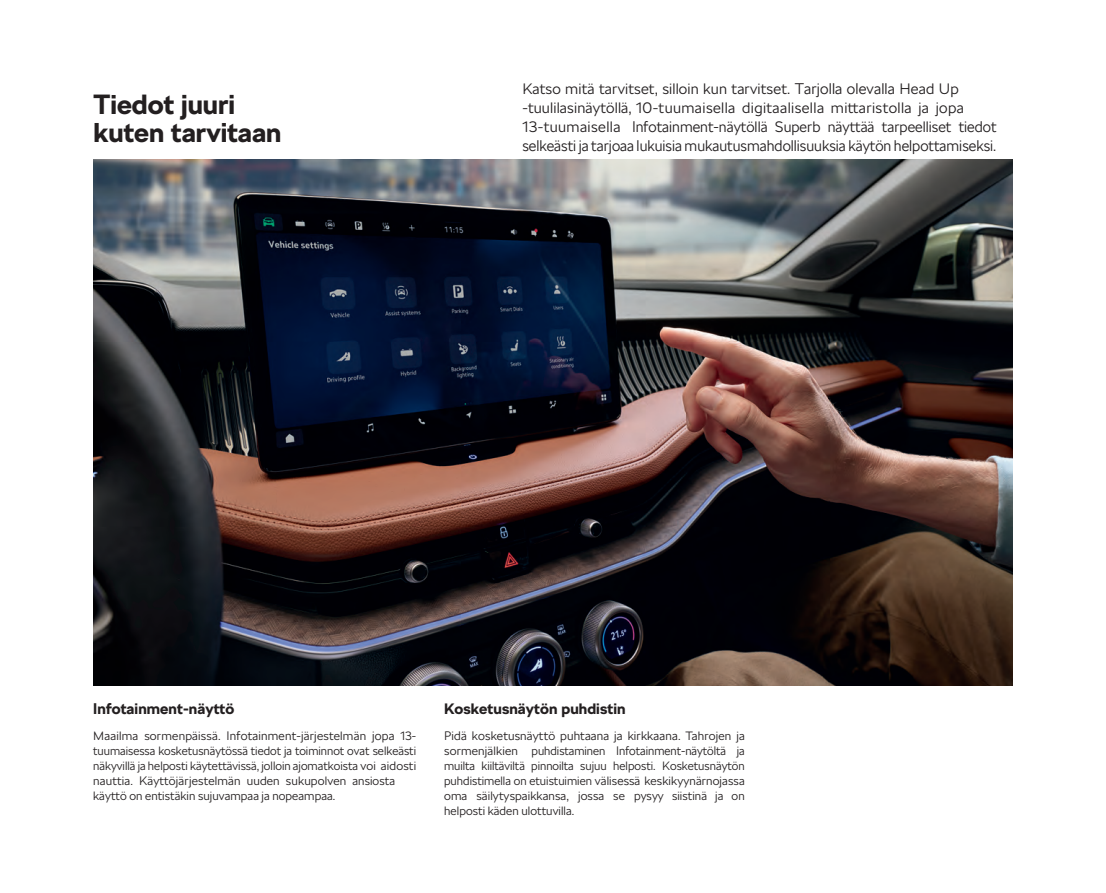
<style>
.page{position:relative;width:1106px;height:893px;background:#fff}
.page>*{position:absolute;margin:0;border:0;box-sizing:border-box;transform-origin:0 0}
.t1{font:700 27px/28.3px "SKODA Next";color:#231f20}
.t2{font:300 15px/18.8px "SKODA Next";letter-spacing:.01em;color:#231f20}
.P_Body_text_small_8_pt{font:700 15px "SKODA Next";letter-spacing:.005em;color:#231f20}
.P_Body_text_small_8_pt-2{font:300 12px/15px "SKODA Next";letter-spacing:.005em;color:#231f20;text-align:justify}
.s1{color:#fff}
</style>
<div class="page">
<img style="left:94px;top:159px;width:918px;height:526px">
<p class="t1" style="left:94px;top:91px;width:189px">Tiedot juuri kuten tarvitaan</p>
<p class="t2" style="left:522px;top:80px;width:476px">Katso mitä tarvitset, silloin kun tarvitset. Tarjolla olevalla Head Up -tuulilasinäytöllä, 10-tuumaisella digitaalisella mittaristolla ja jopa 13-tuumaisella Infotainment-näytöllä Superb näyttää tarpeelliset tiedot selkeästi ja tarjoaa lukuisia mukautusmahdollisuuksia käytön helpottamiseksi.</p>
<p class="P_Body_text_small_8_pt" style="left:93px;top:698px;width:142px">Infotainment-näyttö</p>
<p class="P_Body_text_small_8_pt-2" style="left:93px;top:728px;width:324px;text-align:left">Maailma sormenpäissä. Infotainment-järjestelmän jopa 13- tuumaisessa kosketusnäytössä tiedot ja toiminnot ovat selkeästi näkyvillä ja helposti käytettävissä, jolloin ajomatkoista voi aidosti nauttia.<span class="s1">_</span>Käyttöjärjestelmän<span class="s1">_</span>uuden<span class="s1">_</span>sukupolven<span class="s1">_</span>ansiosta käyttö on entistäkin sujuvampaa ja nopeampaa.</p>
<p class="P_Body_text_small_8_pt" style="left:444px;top:699px;width:183px">Kosketusnäytön puhdistin</p>
<p class="P_Body_text_small_8_pt-2" style="left:444px;top:728px;width:302px">Pidä kosketusnäyttö puhtaana ja kirkkaana. Tahrojen ja sormenjälkien puhdistaminen Infotainment-näytöltä ja muilta kiiltäviltä pinnoilta sujuu helposti. Kosketusnäytön puhdistimella on etuistuimien välisessä keskikyynärnojassa oma säilytyspaikkansa, jossa se pysyy siistinä ja on helposti käden ulottuvilla.</p>
</div>
